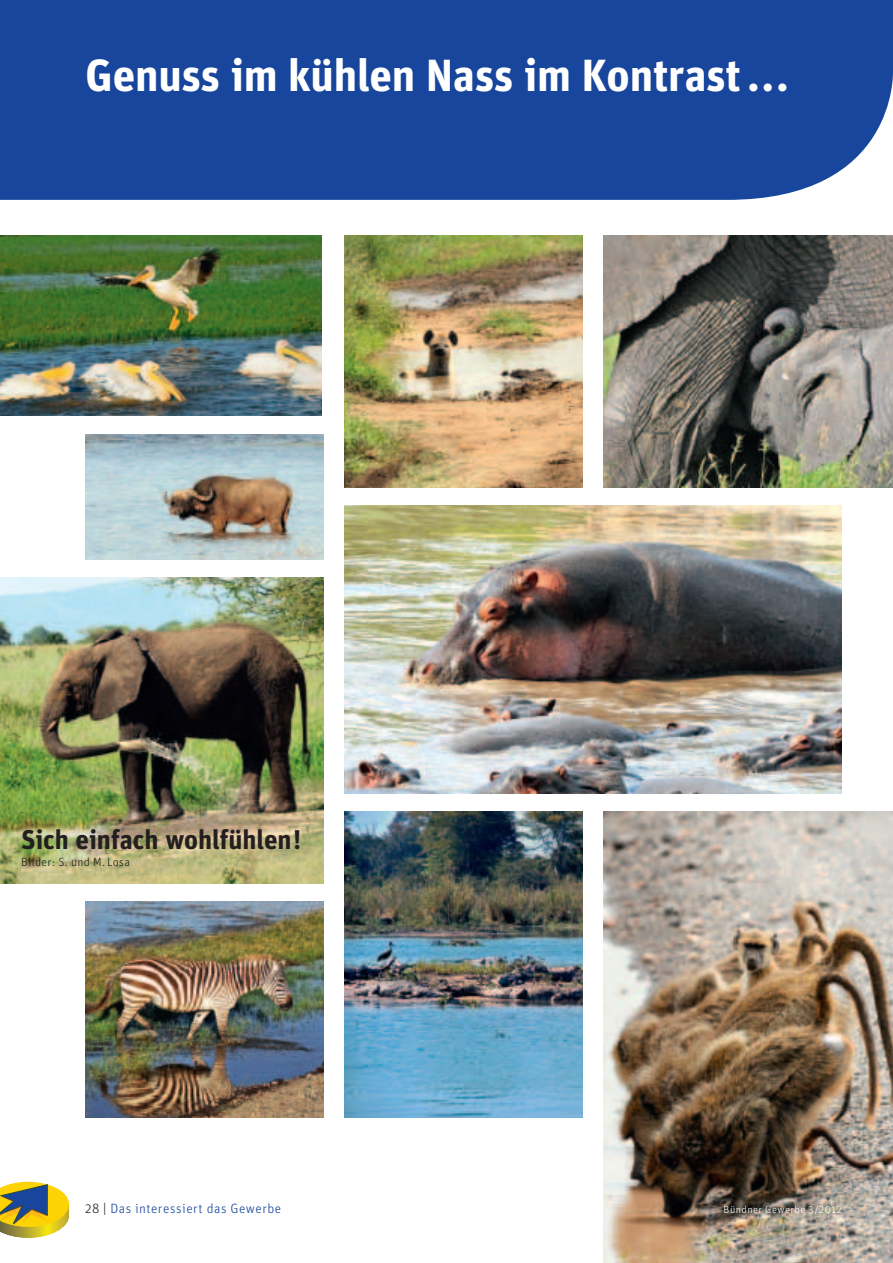
<style>
.page{position:relative;width:893px;height:1263px;background:#fff}
.page>*{position:absolute;margin:0;border:0;box-sizing:border-box;transform-origin:0 0}
.t1{font:45px "Unit SO Pri Bold";letter-spacing:-.005em;color:#fff}
.t2{font:27px "Unit SO Pri Bold";color:#231f20}
.t3{font:13.5px "Unit SO Pri Light";letter-spacing:.04em;color:#18469d}
.t4{font:12px "Unit SO Pri Light";letter-spacing:.025em;color:#231f20}
.t5{font:10.5px "Unit SO Pri Light";letter-spacing:.05em;color:#fff}
.s1{color:#231f20}
</style>
<div class="page">
<svg style="left:0;top:1182px;width:69px;height:56px;background:#b5aa4f"></svg>
<div style="left:0;top:0;width:893px;height:200px;background:#18469d"></div>
<img style="left:85px;top:434px;width:238px;height:125px">
<img style="left:344px;top:811px;width:239px;height:306px">
<img style="left:85px;top:901px;width:238px;height:216px">
<img style="left:344px;top:235px;width:239px;height:252px">
<img style="left:0;top:577px;width:323px;height:306px">
<img style="left:604px;top:811px;width:289px;height:452px">
<img style="left:604px;top:235px;width:289px;height:252px">
<img style="left:0;top:235px;width:322px;height:180px">
<img style="left:344px;top:505px;width:498px;height:288px">
<p class="t1" style="left:85px;top:48px;width:705px">Genuss im kühlen Nass im Kontrast...</p>
<p class="t2" style="left:21px;top:823px;width:281px">Sich einfach wohlfühlen!</p>
<p class="t4" style="left:21px;top:854px;width:110px">Bilder: S. und M. Losa</p>
<p class="t3" style="left:85px;top:1201px;width:198px"><span class="s1">28 |</span> Das interessiert das Gewerbe</p>
<p class="t5" style="left:724px;top:1203px;width:120px">Bündner Gewerbe 3/2012</p>
</div>
